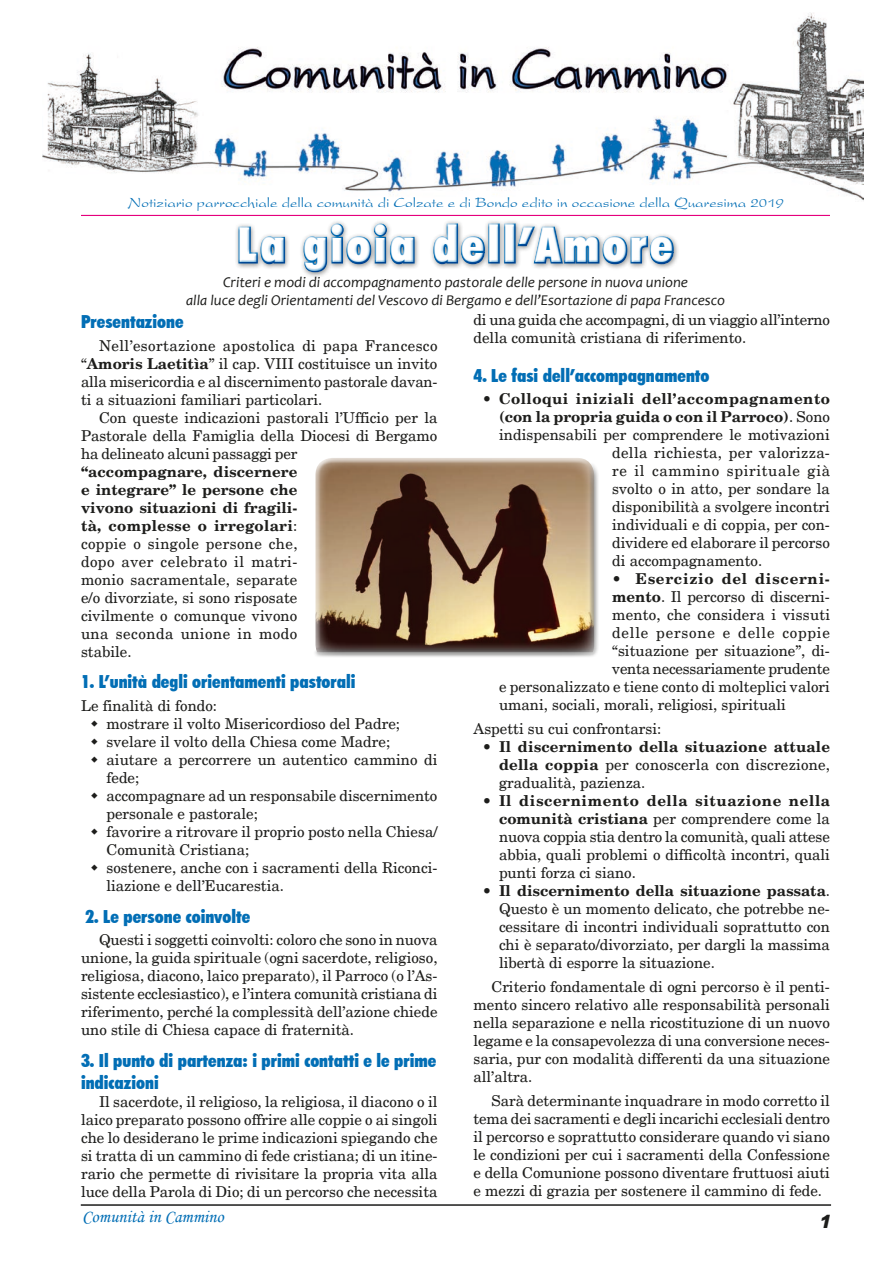
<style>
.page{position:relative;width:893px;height:1263px;background:#fff}
.page>*{position:absolute;margin:0;border:0;box-sizing:border-box;transform-origin:0 0}
.t1{font:900 condensed 48px "Futura BT";letter-spacing:.07em;color:#fff}
.Sottotitolo{font:900 condensed 18px/21.6px "Futura BT";color:#026eb5}
.t2{font:18px "Monotype Corsiva";color:#026eb5}
.t3{font:italic 900 18px "Arial";color:#1d1d1b}
.Testo_normale{font:15px/18px "New Century Schlbk";color:#1d1d1b;text-align:justify}
.Puntato_liv__1{font:15px/18px "New Century Schlbk";color:#1d1d1b}
.Sunto{font:italic 15px/18px "Candara";color:#1d1d1b;text-align:center}
.Informazioni_prima_p{font:15px "President Plain";color:#026eb5}
.Puntato_liv__1-2{font:700 15px "New Century Schlbk";letter-spacing:.03em;color:#1d1d1b}
.Puntato_liv__1-3{font:700 15px "New Century Schlbk";color:#1d1d1b}
.Puntato_liv__1-4{font:15px "New Century Schlbk";letter-spacing:.02em;color:#1d1d1b}
.Puntato_liv__1-5{font:15px "New Century Schlbk";letter-spacing:.045em;color:#1d1d1b}
.Puntato_liv__1-6{font:15px "New Century Schlbk";letter-spacing:.055em;color:#1d1d1b}
.Puntato_liv__1-7{font:700 15px "New Century Schlbk";letter-spacing:.05em;color:#1d1d1b}
.s1{font-weight:700}
.s2{font-weight:400}
</style>
<div class="page">
<hr style="left:81px;top:1204px;width:750px;height:2px;background:#1d1d1b">
<img style="left:43px;top:13px;width:820px;height:187px">
<hr style="left:81px;top:215px;width:749px;height:1px;background:#e5007d">
<div style="left:235px;top:222px;width:443px;height:54px;background:#026eb5;opacity:.75"></div>
<div style="left:311px;top:453px;width:285px;height:202px;background:#fff;opacity:.75"></div>
<div style="left:312px;top:462px;width:288px;height:195px;background:#1d1d1b;opacity:.75"></div>
<p class="Informazioni_prima_p" style="left:128px;top:194px;width:657px">Notiziario parrocchiale della comunità di Colzate e di Bondo edito in occasione della Quaresima 2019</p>
<h1 class="t1" style="left:238px;top:216px;width:437px">La gioia dell’Amore</h1>
<p class="Sunto" style="left:186px;top:273px;width:540px">Criteri e modi di accompagnamento pastorale delle persone in nuova unione<br>alla luce degli Orientamenti del Vescovo di Bergamo e dell’Esortazione di papa Francesco</p>
<p class="Sottotitolo" style="left:81px;top:311px;width:104px">Presentazione</p>
<p class="Testo_normale" style="left:81px;top:336px;width:358px;text-indent:18px">Nell’esortazione apostolica di papa Francesco “<span class="s1">Amoris Laetitìa</span>” il cap. VIII costituisce un invito alla misericordia e al discernimento pastorale davan&shy;ti a situazioni familiari particolari.</p>
<p class="Testo_normale" style="left:81px;top:408px;width:358px;text-align:left;text-indent:18px">Con queste indicazioni pastorali l’Ufficio per la<br>Pastorale della Famiglia della Diocesi di Bergamo ha delineato alcuni passaggi per<br><span class="s1">“accompagnare, discernere<br>e integrare” le persone che<br>vivono situazioni di fragili-<br>tà, complesse o irregolari</span>:<br>coppie o singole persone che,<br>dopo aver celebrato il matri-<br>monio sacramentale, separate<br>e/o divorziate, si sono risposate<br>civilmente o comunque vivono<br>una seconda unione in modo<br>stabile.</p>
<p class="Sottotitolo" style="left:81px;top:671px;width:276px">1. L’unità degli orientamenti pastorali</p>
<p class="Testo_normale" style="left:81px;top:697px;width:138px">Le finalità di fondo:</p>
<p class="Puntato_liv__1" style="left:106px;top:715px;width:295px">mostrare il volto Misericordioso del Padre;</p>
<p class="Puntato_liv__1" style="left:106px;top:733px;width:285px">svelare il volto della Chiesa come Madre;</p>
<p class="Puntato_liv__1" style="left:106px;top:751px;width:333px">aiutare a percorrere un autentico cammino di fede;</p>
<p class="Puntato_liv__1" style="left:106px;top:787px;width:332px">accompagnare ad un responsabile discernimento personale e pastorale;</p>
<p class="Puntato_liv__1" style="left:106px;top:823px;width:332px">favorire a ritrovare il proprio posto nella Chiesa/<br>Comunità Cristiana;</p>
<p class="Puntato_liv__1" style="left:106px;top:859px;width:332px">sostenere, anche con i sacramenti della Riconci&shy;liazione e dell’Eucarestia.</p>
<p class="Sottotitolo" style="left:85px;top:905px;width:166px">2. Le persone coinvolte</p>
<p class="Testo_normale" style="left:81px;top:931px;width:358px;text-indent:18px">Questi i soggetti coinvolti: coloro che sono in nuova unione, la guida spirituale (ogni sacerdote, religioso, religiosa, diacono, laico preparato), il Parroco (o l’As&shy;sistente ecclesiastico), e l’intera comunità cristiana di riferimento, perché la complessità dell’azione chiede uno stile di Chiesa capace di fraternità.</p>
<p class="Sottotitolo" style="left:81px;top:1050px;width:357px">3. Il punto di partenza: i primi contatti e le prime indicazioni</p>
<p class="Testo_normale" style="left:81px;top:1092px;width:358px;text-indent:18px">Il sacerdote, il religioso, la religiosa, il diacono o il laico preparato possono offrire alle coppie o ai singoli che lo desiderano le prime indicazioni spiegando che si tratta di un cammino di fede cristiana; di un itine&shy;rario che permette di rivisitare la propria vita alla luce della Parola di Dio; di un percorso che necessita</p>
<p class="Testo_normale" style="left:473px;top:311px;width:358px">di una guida che accompagni, di un viaggio all’interno della comunità cristiana di riferimento.</p>
<p class="Sottotitolo" style="left:473px;top:364px;width:238px">4. Le fasi dell’accompagnamento</p>
<p class="Puntato_liv__1-2" style="left:482px;top:389px;width:349px"><span class="s2">•</span> Colloqui iniziali dell’accompagnamento</p>
<p class="Puntato_liv__1-3" style="left:499px;top:407px;width:332px">(con la propria guida o con il Parroco)<span class="s2">. Sono</span></p>
<p class="Puntato_liv__1" style="left:499px;top:426px;width:332px">indispensabili per comprendere le motivazioni</p>
<p class="Puntato_liv__1-4" style="left:612px;top:444px;width:219px">della richiesta, per valorizza-</p>
<p class="Puntato_liv__1-5" style="left:612px;top:462px;width:219px">re il cammino spirituale già</p>
<p class="Puntato_liv__1" style="left:612px;top:480px;width:219px">svolto o in atto, per sondare la</p>
<p class="Puntato_liv__1" style="left:612px;top:498px;width:219px">disponibilità a svolgere incontri</p>
<p class="Puntato_liv__1" style="left:612px;top:516px;width:219px">individuali e di coppia, per con-</p>
<p class="Puntato_liv__1" style="left:612px;top:534px;width:219px">dividere ed elaborare il percorso</p>
<p class="Puntato_liv__1" style="left:612px;top:552px;width:152px">di accompagnamento.</p>
<p class="Puntato_liv__1-7" style="left:612px;top:569px;width:219px"><span class="s2">•</span> Esercizio del discerni-</p>
<p class="Puntato_liv__1" style="left:612px;top:588px;width:219px"><span class="s1">mento</span>. Il percorso di discerni-</p>
<p class="Puntato_liv__1" style="left:612px;top:606px;width:219px">mento, che considera i vissuti</p>
<p class="Puntato_liv__1-6" style="left:612px;top:624px;width:219px">delle persone e delle coppie</p>
<p class="Puntato_liv__1" style="left:612px;top:642px;width:219px">“situazione per situazione”, di-</p>
<p class="Puntato_liv__1" style="left:612px;top:660px;width:219px">venta necessariamente prudente</p>
<p class="Puntato_liv__1" style="left:499px;top:678px;width:332px">e personalizzato e tiene conto di molteplici valori</p>
<p class="Puntato_liv__1" style="left:499px;top:696px;width:289px">umani, sociali, morali, religiosi, spirituali</p>
<p class="Testo_normale" style="left:473px;top:720px;width:189px">Aspetti su cui confrontarsi:</p>
<p class="Puntato_liv__1" style="left:499px;top:738px;width:333px;text-align:justify;text-indent:-16px">• <span class="s1">Il discernimento della situazione attuale della coppia</span> per conoscerla con discrezione, gradualità, pazienza.</p>
<p class="Puntato_liv__1" style="left:499px;top:792px;width:333px;text-align:justify;text-indent:-16px">• <span class="s1">Il discernimento della situazione nella comunità cristiana</span> per comprendere come la nuova coppia stia dentro la comunità, quali attese abbia, quali problemi o difficoltà incontri, quali punti forza ci siano.</p>
<p class="Puntato_liv__1" style="left:499px;top:882px;width:332px;text-align:justify;text-indent:-16px">• <span class="s1">Il discernimento della situazione passata</span>.<br>Questo è un momento delicato, che potrebbe ne&shy;cessitare di incontri individuali soprattutto con chi è separato/divorziato, per dargli la massima libertà di esporre la situazione.</p>
<p class="Testo_normale" style="left:473px;top:978px;width:358px;text-indent:18px">Criterio fondamentale di ogni percorso è il penti&shy;mento sincero relativo alle responsabilità personali nella separazione e nella ricostituzione di un nuovo legame e la consapevolezza di una conversione neces&shy;saria, pur con modalità differenti da una situazione all’altra.</p>
<p class="Testo_normale" style="left:473px;top:1092px;width:358px;text-indent:18px">Sarà determinante inquadrare in modo corretto il tema dei sacramenti e degli incarichi ecclesiali dentro il percorso e soprattutto considerare quando vi siano le condizioni per cui i sacramenti della Confessione e della Comunione possono diventare fruttuosi aiuti e mezzi di grazia per sostenere il cammino di fede.</p>
<p class="t2" style="left:82px;top:1206px;width:143px">Comunità in Cammino</p>
<p class="t3" style="left:819px;top:1210px;width:14px">1</p>
</div>
